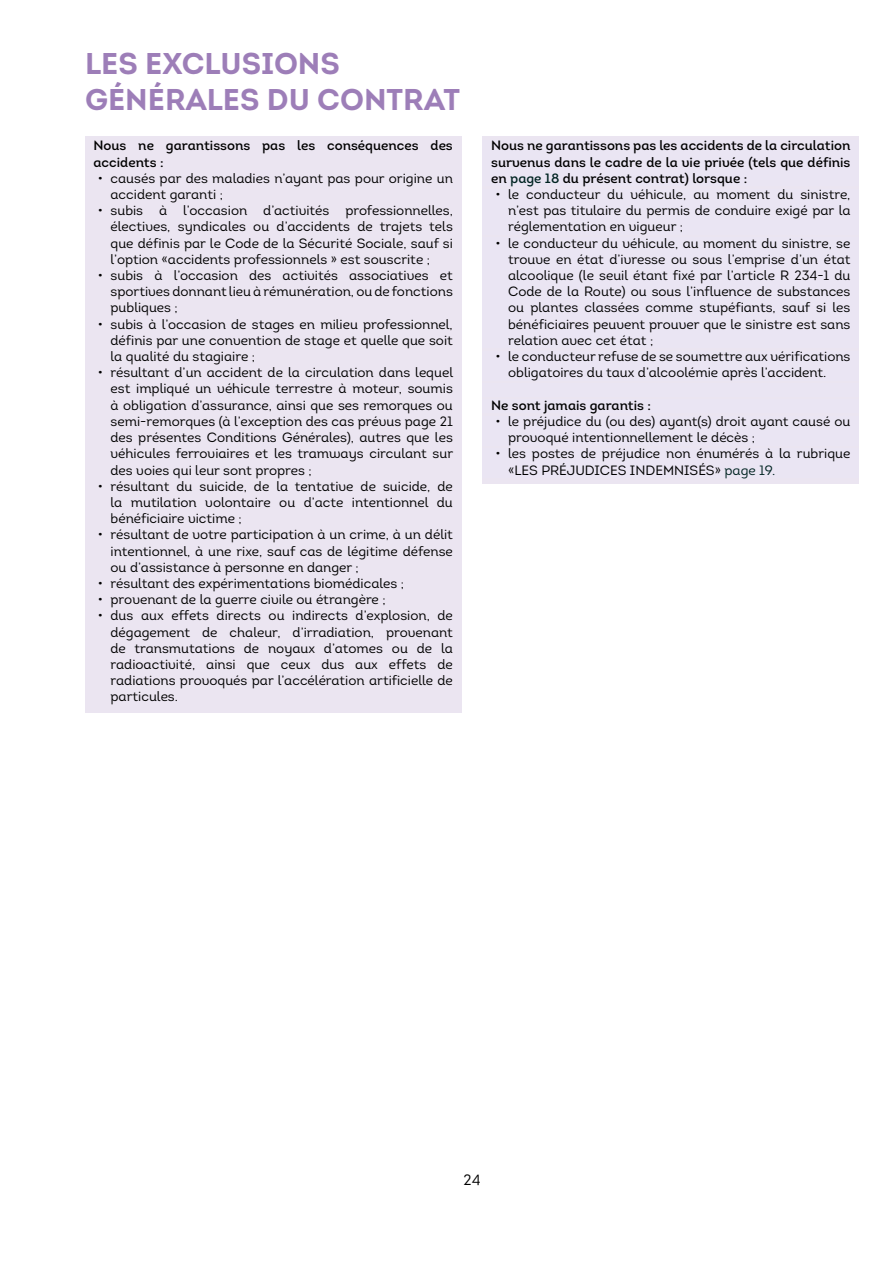
<style>
.page{position:relative;width:893px;height:1263px;background:#fff}
.page>*{position:absolute;margin:0;border:0;box-sizing:border-box;transform-origin:0 0}
.t1{font:30px/36px "Intro Bold Alt";color:#9d7eb8}
.t2{font:15px "Intro Book Alt";color:#000}
.t3{font:13.5px/16.2px "Intro Book Alt";color:#000;text-align:justify}
.t4{font:13.5px/16.2px "Intro Regular Alt";color:#000}
.s1{color:#002321}
</style>
<div class="page">
<div style="left:85px;top:136px;width:376px;height:577px;background:#ebe5f1"></div>
<div style="left:483px;top:136px;width:376px;height:347px;background:#eae5f3"></div>
<h1 class="t1" style="left:85px;top:45px;width:376px">LES EXCLUSIONS<br>GÉNÉRALES DU CONTRAT</h1>
<p class="t4" style="left:94px;top:138px;width:361px">Nous ne garantissons pas les conséquences des accidents :</p>
<p class="t3" style="left:111px;top:170px;width:344px;text-indent:-13px">• causés par des maladies n’ayant pas pour origine un accident garanti ;</p>
<p class="t3" style="left:111px;top:202px;width:344px;text-indent:-13px">• subis à l’occasion d’activités professionnelles, électives, syndicales ou d’accidents de trajets tels que définis par le Code de la Sécurité Sociale, sauf si l’option «accidents professionnels » est souscrite ;</p>
<p class="t3" style="left:111px;top:267px;width:344px;text-indent:-13px">• subis à l’occasion des activités associatives et sportives donnant lieu à rémunération, ou de fonctions publiques ;</p>
<p class="t3" style="left:111px;top:316px;width:344px;text-indent:-13px">• subis à l’occasion de stages en milieu professionnel, définis par une convention de stage et quelle que soit la qualité du stagiaire ;</p>
<p class="t3" style="left:111px;top:364px;width:344px;text-indent:-13px">• résultant d’un accident de la circulation dans lequel est impliqué un véhicule terrestre à moteur, soumis à obligation d’assurance, ainsi que ses remorques ou semi-remorques (à l’exception des cas prévus page 21 des présentes Conditions Générales), autres que les véhicules ferroviaires et les tramways circulant sur des voies qui leur sont propres ;</p>
<p class="t3" style="left:111px;top:478px;width:344px;text-indent:-13px">• résultant du suicide, de la tentative de suicide, de la mutilation volontaire ou d’acte intentionnel du bénéficiaire victime ;</p>
<p class="t3" style="left:111px;top:526px;width:344px;text-indent:-13px">• résultant de votre participation à un crime, à un délit intentionnel, à une rixe, sauf cas de légitime défense ou d’assistance à personne en danger ;</p>
<p class="t3" style="left:98px;top:575px;width:308px">• résultant des expérimentations biomédicales ;</p>
<p class="t3" style="left:98px;top:591px;width:289px">• provenant de la guerre civile ou étrangère ;</p>
<p class="t3" style="left:111px;top:607px;width:344px;text-indent:-13px">• dus aux effets directs ou indirects d’explosion, de dégagement de chaleur, d’irradiation, provenant de transmutations de noyaux d’atomes ou de la radioactivité, ainsi que ceux dus aux effets de radiations provoqués par l’accélération artificielle de particules.</p>
<p class="t4" style="left:491px;top:138px;width:361px;text-align:justify">Nous ne garantissons pas les accidents de la circulation survenus dans le cadre de la vie privée (tels que définis en <span class="s1">page 18</span> du présent contrat) lorsque :</p>
<p class="t3" style="left:508px;top:186px;width:344px;text-indent:-13px">• le conducteur du véhicule, au moment du sinistre, n’est pas titulaire du permis de conduire exigé par la réglementation en vigueur ;</p>
<p class="t3" style="left:508px;top:235px;width:344px;text-indent:-13px">• le conducteur du véhicule, au moment du sinistre, se trouve en état d’ivresse ou sous l’emprise d’un état alcoolique (le seuil étant fixé par l’article R 234-1 du Code de la Route) ou sous l’influence de substances ou plantes classées comme stupéfiants, sauf si les bénéficiaires peuvent prouver que le sinistre est sans relation avec cet état ;</p>
<p class="t3" style="left:508px;top:348px;width:344px;text-indent:-13px">• le conducteur refuse de se soumettre aux vérifications obligatoires du taux d’alcoolémie après l’accident.</p>
<p class="t4" style="left:491px;top:397px;width:161px">Ne sont jamais garantis :</p>
<p class="t3" style="left:508px;top:413px;width:344px;text-indent:-13px">• le préjudice du (ou des) ayant(s) droit ayant causé ou provoqué intentionnellement le décès ;</p>
<p class="t3" style="left:508px;top:445px;width:344px;text-indent:-13px">• les postes de préjudice non énumérés à la rubrique «LES PRÉJUDICES INDEMNISÉS» <span class="s1">page 19.</span></p>
<p class="t2" style="left:463px;top:1170px;width:18px">24</p>
</div>
